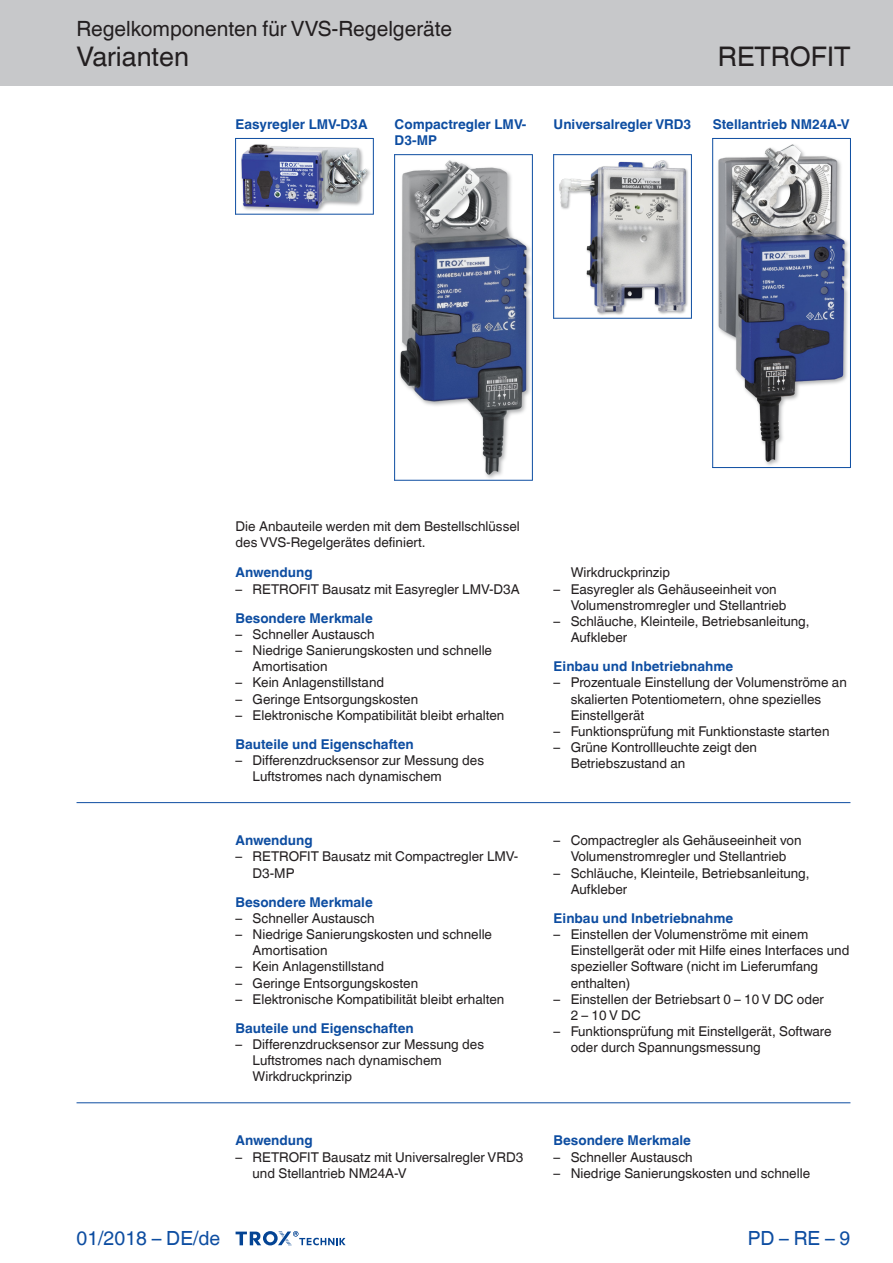
<style>
.page{position:relative;width:893px;height:1263px;background:#fff}
.page>*{position:absolute;margin:0;border:0;box-sizing:border-box;transform-origin:0 0}
.Navigation_2{font:27px "TROX Helvetica";color:#231f20}
.Navigation_3{font:27px "TROX Helvetica";color:#231f20}
.Navigation_1{font:21px "TROX Helvetica";color:#231f20}
.country{font:19.5px "TROX Helvetica";color:#0d4da1}
.pagina_li-re{font:19.5px "TROX Helvetica";color:#0d4da1}
.descr_txt_section_li{font:13.5px/16.2px "TROX Helvetica";color:#231f20}
.descr_txt_section_ti{font:700 13.5px "TROX Helvetica";color:#0d4da1}
.Standard_oben_links{font:700 13.5px "TROX Helvetica";color:#0d4da1}
.descr_txt_section_pa{font:13.5px/16.2px "TROX Helvetica";color:#231f20}
</style>
<div class="page">
<div style="left:0;top:0;width:893px;height:85px;background:#c7c8ca"></div>
<svg style="left:236px;top:1231px;width:110px;height:15px"></svg>
<hr style="left:77px;top:802px;width:773px;height:1px;background:#0d4da1">
<hr style="left:77px;top:1102px;width:773px;height:1px;background:#0d4da1">
<img style="left:236px;top:139px;width:137px;height:75px">
<hr style="left:235px;top:138px;width:1px;height:77px;background:#0d4da1">
<hr style="left:373px;top:138px;width:1px;height:77px;background:#0d4da1">
<hr style="left:235px;top:138px;width:138px;height:1px;background:#0d4da1">
<hr style="left:235px;top:214px;width:138px;height:1px;background:#0d4da1">
<img style="left:554px;top:155px;width:137px;height:163px">
<hr style="left:553px;top:154px;width:1px;height:165px;background:#0d4da1">
<hr style="left:691px;top:154px;width:1px;height:165px;background:#0d4da1">
<hr style="left:553px;top:154px;width:138px;height:1px;background:#0d4da1">
<hr style="left:553px;top:318px;width:138px;height:1px;background:#0d4da1">
<img style="left:713px;top:139px;width:137px;height:328px">
<hr style="left:712px;top:138px;width:1px;height:330px;background:#0d4da1">
<hr style="left:850px;top:138px;width:1px;height:330px;background:#0d4da1">
<hr style="left:712px;top:138px;width:138px;height:1px;background:#0d4da1">
<hr style="left:712px;top:467px;width:138px;height:1px;background:#0d4da1">
<img style="left:395px;top:155px;width:137px;height:325px">
<hr style="left:394px;top:154px;width:1px;height:327px;background:#0d4da1">
<hr style="left:532px;top:154px;width:1px;height:327px;background:#0d4da1">
<hr style="left:394px;top:154px;width:138px;height:1px;background:#0d4da1">
<hr style="left:394px;top:480px;width:138px;height:1px;background:#0d4da1">
<p class="Navigation_1" style="left:77px;top:17px;width:377px">Regelkomponenten für VVS-Regelgeräte</p>
<p class="Navigation_2" style="left:77px;top:41px;width:114px">Varianten</p>
<p class="Navigation_3" style="left:718px;top:41px;width:134px">RETROFIT</p>
<p class="Standard_oben_links" style="left:236px;top:116px;width:134px">Easyregler LMV-D3A</p>
<p class="Standard_oben_links" style="left:395px;top:116px;width:133px">Compactregler LMV-</p>
<p class="Standard_oben_links" style="left:554px;top:116px;width:139px">Universalregler VRD3</p>
<p class="Standard_oben_links" style="left:713px;top:116px;width:138px">Stellantrieb NM24A-V</p>
<p class="Standard_oben_links" style="left:395px;top:132px;width:44px">D3-MP</p>
<p class="descr_txt_section_pa" style="left:236px;top:518px;width:286px">Die Anbauteile werden mit dem Bestellschlüssel des VVS-Regelgerätes definiert.</p>
<p class="descr_txt_section_ti" style="left:236px;top:565px;width:79px">Anwendung</p>
<p class="descr_txt_section_li" style="left:236px;top:581px;width:286px">– RETROFIT Bausatz mit Easyregler LMV-D3A</p>
<p class="descr_txt_section_ti" style="left:236px;top:610px;width:139px">Besondere Merkmale</p>
<p class="descr_txt_section_li" style="left:236px;top:626px;width:141px">– Schneller Austausch</p>
<p class="descr_txt_section_li" style="left:253px;top:642px;width:241px;text-indent:-17px">– Niedrige Sanierungskosten und schnelle<br>Amortisation</p>
<p class="descr_txt_section_li" style="left:236px;top:675px;width:150px">– Kein Anlagenstillstand</p>
<p class="descr_txt_section_li" style="left:236px;top:691px;width:184px">– Geringe Entsorgungskosten</p>
<p class="descr_txt_section_li" style="left:236px;top:707px;width:270px">– Elektronische Kompatibilität bleibt erhalten</p>
<p class="descr_txt_section_ti" style="left:236px;top:736px;width:180px">Bauteile und Eigenschaften</p>
<p class="descr_txt_section_li" style="left:253px;top:752px;width:233px;text-indent:-17px">– Differenzdrucksensor zur Messung des<br>Luftstromes nach dynamischem</p>
<p class="descr_txt_section_ti" style="left:236px;top:833px;width:79px">Anwendung</p>
<p class="descr_txt_section_li" style="left:253px;top:849px;width:267px;text-indent:-17px">– RETROFIT Bausatz mit Compactregler LMV-<br>D3-MP</p>
<p class="descr_txt_section_ti" style="left:236px;top:894px;width:139px">Besondere Merkmale</p>
<p class="descr_txt_section_li" style="left:236px;top:910px;width:141px">– Schneller Austausch</p>
<p class="descr_txt_section_li" style="left:253px;top:926px;width:241px;text-indent:-17px">– Niedrige Sanierungskosten und schnelle<br>Amortisation</p>
<p class="descr_txt_section_li" style="left:236px;top:959px;width:150px">– Kein Anlagenstillstand</p>
<p class="descr_txt_section_li" style="left:236px;top:975px;width:184px">– Geringe Entsorgungskosten</p>
<p class="descr_txt_section_li" style="left:236px;top:991px;width:270px">– Elektronische Kompatibilität bleibt erhalten</p>
<p class="descr_txt_section_ti" style="left:236px;top:1020px;width:180px">Bauteile und Eigenschaften</p>
<p class="descr_txt_section_li" style="left:253px;top:1036px;width:233px;text-indent:-17px">– Differenzdrucksensor zur Messung des<br>Luftstromes nach dynamischem<br>Wirkdruckprinzip</p>
<p class="descr_txt_section_ti" style="left:236px;top:1133px;width:79px">Anwendung</p>
<p class="descr_txt_section_li" style="left:253px;top:1149px;width:272px;text-indent:-17px">– RETROFIT Bausatz mit Universalregler VRD3 und Stellantrieb NM24A-V</p>
<p class="country" style="left:77px;top:1227px;width:145px">01/2018 – DE/de</p>
<p class="descr_txt_section_li" style="left:571px;top:565px;width:101px">Wirkdruckprinzip</p>
<p class="descr_txt_section_li" style="left:571px;top:581px;width:217px;text-indent:-17px">– Easyregler als Gehäuseeinheit von<br>Volumenstromregler und Stellantrieb</p>
<p class="descr_txt_section_li" style="left:571px;top:613px;width:240px;text-indent:-17px">– Schläuche, Kleinteile, Betriebsanleitung,<br>Aufkleber</p>
<p class="descr_txt_section_ti" style="left:554px;top:659px;width:181px">Einbau und Inbetriebnahme</p>
<p class="descr_txt_section_li" style="left:571px;top:675px;width:278px;text-indent:-17px">– Prozentuale Einstellung der Volumenströme an skalierten Potentiometern, ohne spezielles<br>Einstellgerät</p>
<p class="descr_txt_section_li" style="left:554px;top:723px;width:277px">– Funktionsprüfung mit Funktionstaste starten</p>
<p class="descr_txt_section_li" style="left:571px;top:739px;width:188px;text-indent:-17px">– Grüne Kontrollleuchte zeigt den<br>Betriebszustand an</p>
<p class="descr_txt_section_li" style="left:554px;top:832px;width:249px;text-align:center">– Compactregler als Gehäuseeinheit von<br>Volumenstromregler und Stellantrieb</p>
<p class="descr_txt_section_li" style="left:571px;top:865px;width:240px;text-indent:-17px">– Schläuche, Kleinteile, Betriebsanleitung,<br>Aufkleber</p>
<p class="descr_txt_section_ti" style="left:554px;top:910px;width:181px">Einbau und Inbetriebnahme</p>
<p class="descr_txt_section_li" style="left:571px;top:926px;width:280px;text-indent:-17px">– Einstellen der Volumenströme mit einem Einstellgerät oder mit Hilfe eines Interfaces und spezieller Software (nicht im Lieferumfang enthalten)</p>
<p class="descr_txt_section_li" style="left:571px;top:991px;width:255px;text-indent:-17px">– Einstellen der Betriebsart 0 – 10 V DC oder<br>2–10VDC</p>
<p class="descr_txt_section_li" style="left:571px;top:1023px;width:262px;text-indent:-17px">– Funktionsprüfung mit Einstellgerät, Software oder durch Spannungsmessung</p>
<p class="descr_txt_section_ti" style="left:554px;top:1133px;width:139px">Besondere Merkmale</p>
<p class="descr_txt_section_li" style="left:554px;top:1149px;width:141px">– Schneller Austausch</p>
<p class="descr_txt_section_li" style="left:554px;top:1165px;width:258px">– Niedrige Sanierungskosten und schnelle</p>
<p class="pagina_li-re" style="left:748px;top:1227px;width:104px">PD – RE – 9</p>
</div>
